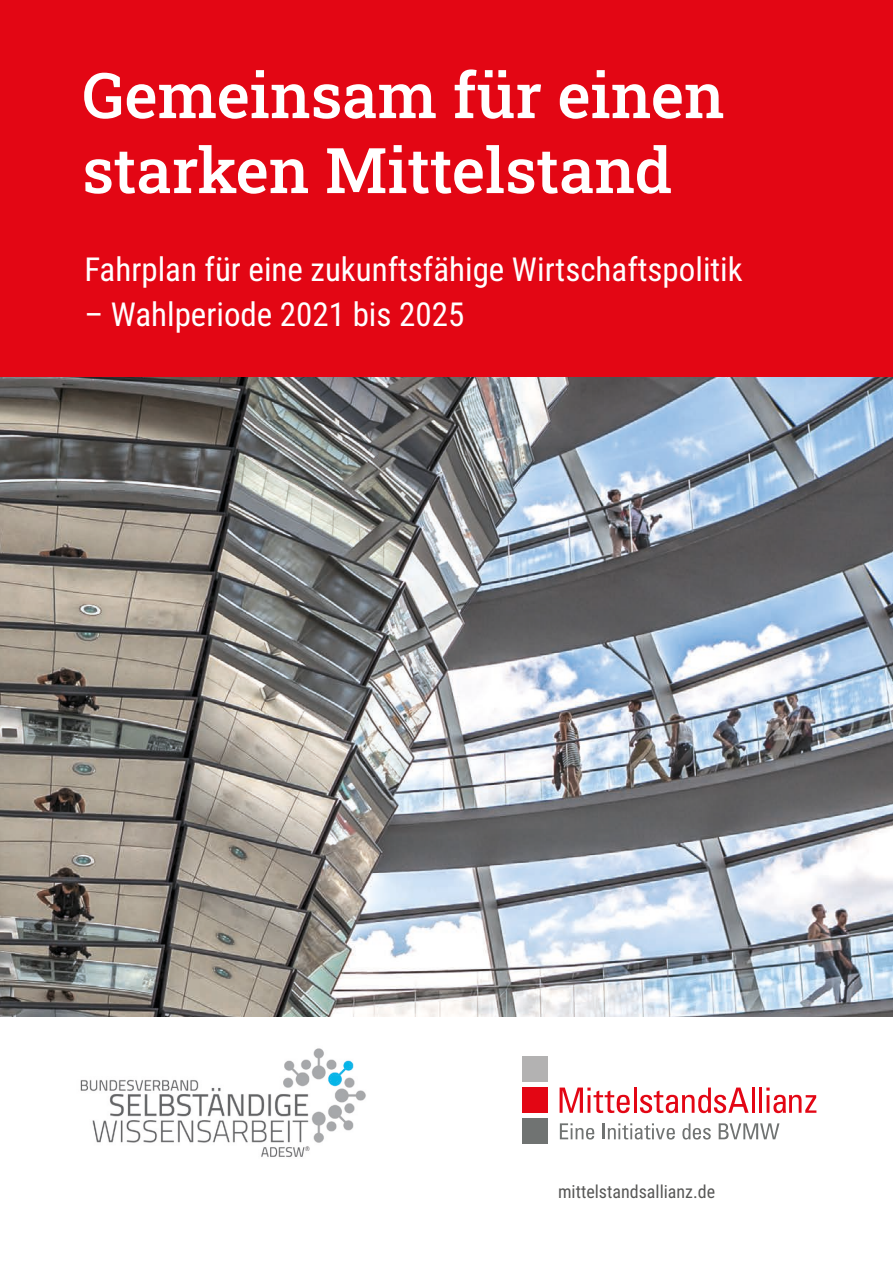
<style>
.page{position:relative;width:893px;height:1263px;background:#fff}
.page>*{position:absolute;margin:0;border:0;box-sizing:border-box;transform-origin:0 0}
.t1{font:63px/75px "Roboto Slab";color:#fff}
.t2{font:33px "Roboto Condensed";color:#fff}
.t3{font:18px "Roboto Condensed";color:#575756}
</style>
<div class="page">
<img style="left:0;top:376px;width:893px;height:640px">
<svg style="left:560px;top:1123px;width:34px;height:16px"></svg>
<svg style="left:603px;top:1123px;width:72px;height:16px"></svg>
<svg style="left:682px;top:1123px;width:29px;height:16px"></svg>
<svg style="left:719px;top:1123px;width:60px;height:16px"></svg>
<svg style="left:560px;top:1087px;width:70px;height:26px"></svg>
<hr style="left:634px;top:1087px;width:2px;height:26px;background:#e30614">
<svg style="left:640px;top:1087px;width:109px;height:26px"></svg>
<hr style="left:752px;top:1087px;width:2px;height:26px;background:#e30614">
<hr style="left:759px;top:1087px;width:3px;height:26px;background:#e30614">
<svg style="left:766px;top:1087px;width:50px;height:26px"></svg>
<div style="left:522px;top:1087px;width:25px;height:26px;background:#e30614"></div>
<div style="left:522px;top:1057px;width:25px;height:25px;background:#b3b2b2"></div>
<div style="left:522px;top:1118px;width:25px;height:26px;background:#707372"></div>
<div style="left:0;top:0;width:893px;height:376px;background:#e30614"></div>
<img style="left:80px;top:1048px;width:286px;height:109px">
<p class="t1" style="left:82px;top:56px;width:644px">Gemeinsam für einen starken Mittelstand</p>
<p class="t2" style="left:84px;top:246px;width:660px">Fahrplan für eine zukunftsfähige Wirtschaftspolitik</p>
<p class="t2" style="left:84px;top:291px;width:381px">– Wahlperiode 2021 bis 2025</p>
<p class="t3" style="left:558px;top:1179px;width:159px">mittelstandsallianz.de</p>
</div>
